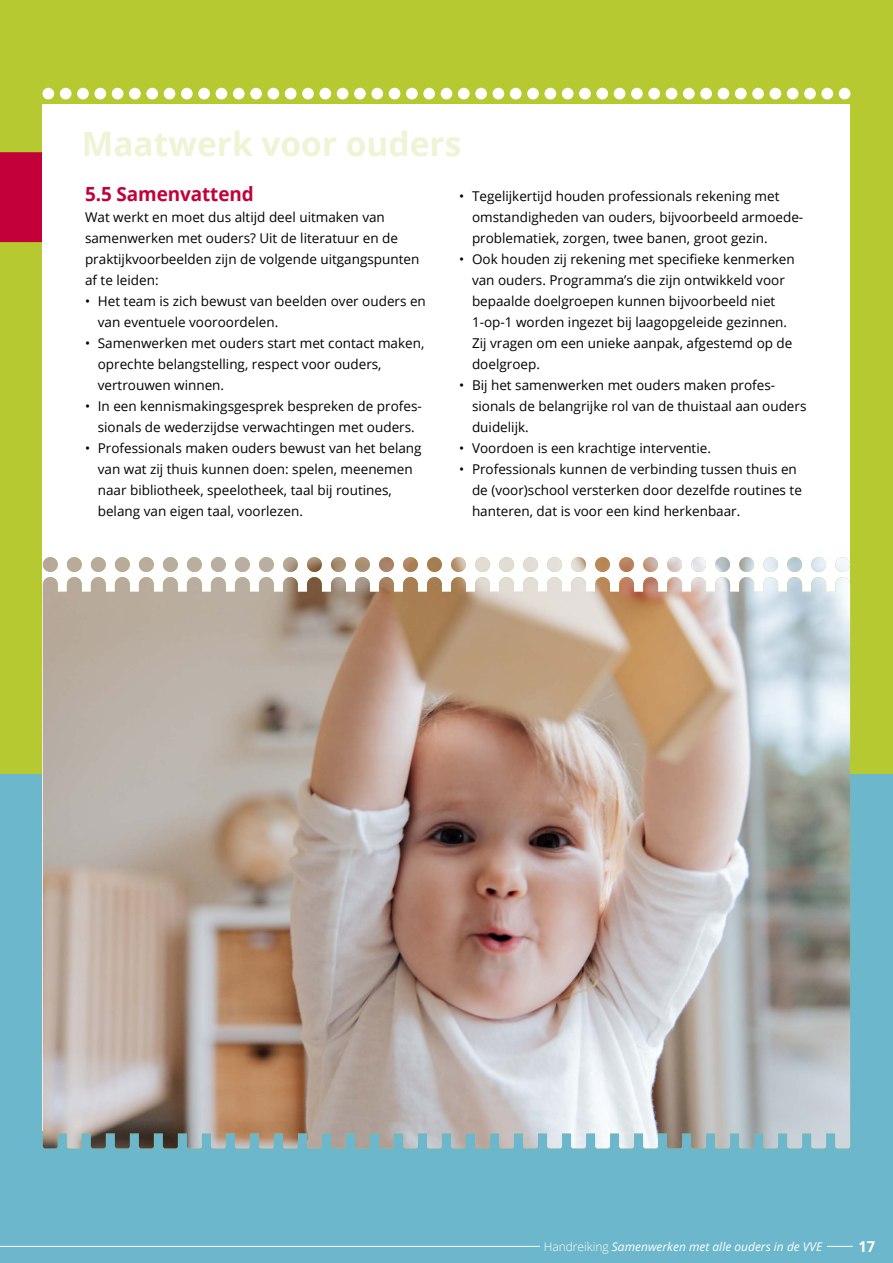
<style>
.page{position:relative;width:893px;height:1263px;background:#b6c930}
.page>*{position:absolute;margin:0;border:0;box-sizing:border-box;transform-origin:0 0}
.t1{font:700 33.45px "Open Sans";color:#f0f4d6}
.t2{font:700 19.5px "Open Sans";letter-spacing:-.005em;color:#c30038}
.t3{font:700 15px "Open Sans";color:#fff}
.t4{font:13.5px/21px "Open Sans";color:#000}
.t5{font:italic 12px "Open Sans";color:#fff}
.s1{font-weight:300;font-style:normal}
</style>
<div class="page">
<div style="left:0;top:152px;width:43px;height:90px;background:#c30038"></div>
<div style="left:0;top:774px;width:893px;height:489px;background:#6cb7cb"></div>
<div style="left:43px;top:104px;width:807px;height:1027px;background:#fff"></div>
<hr style="left:0;top:1246px;width:853px;height:1px;background:#fff">
<div style="left:540px;top:1242px;width:286px;height:9px;background:#6cb7cb"></div>
<div style="left:43px;top:88px;width:11px;height:11px;background:#fff;border-radius:50%"></div>
<div style="left:60px;top:88px;width:12px;height:11px;background:#fff;border-radius:50%"></div>
<div style="left:77px;top:88px;width:12px;height:11px;background:#fff;border-radius:50%"></div>
<div style="left:94px;top:88px;width:12px;height:11px;background:#fff;border-radius:50%"></div>
<div style="left:112px;top:88px;width:11px;height:11px;background:#fff;border-radius:50%"></div>
<div style="left:129px;top:88px;width:12px;height:11px;background:#fff;border-radius:50%"></div>
<div style="left:146px;top:88px;width:12px;height:11px;background:#fff;border-radius:50%"></div>
<div style="left:164px;top:88px;width:11px;height:11px;background:#fff;border-radius:50%"></div>
<div style="left:181px;top:88px;width:12px;height:11px;background:#fff;border-radius:50%"></div>
<div style="left:198px;top:88px;width:12px;height:11px;background:#fff;border-radius:50%"></div>
<div style="left:216px;top:88px;width:11px;height:11px;background:#fff;border-radius:50%"></div>
<div style="left:233px;top:88px;width:12px;height:11px;background:#fff;border-radius:50%"></div>
<div style="left:250px;top:88px;width:12px;height:11px;background:#fff;border-radius:50%"></div>
<div style="left:268px;top:88px;width:11px;height:11px;background:#fff;border-radius:50%"></div>
<div style="left:285px;top:88px;width:12px;height:11px;background:#fff;border-radius:50%"></div>
<div style="left:302px;top:88px;width:12px;height:11px;background:#fff;border-radius:50%"></div>
<div style="left:319px;top:88px;width:12px;height:11px;background:#fff;border-radius:50%"></div>
<div style="left:337px;top:88px;width:11px;height:11px;background:#fff;border-radius:50%"></div>
<div style="left:354px;top:88px;width:12px;height:11px;background:#fff;border-radius:50%"></div>
<div style="left:371px;top:88px;width:12px;height:11px;background:#fff;border-radius:50%"></div>
<div style="left:389px;top:88px;width:11px;height:11px;background:#fff;border-radius:50%"></div>
<div style="left:406px;top:88px;width:12px;height:11px;background:#fff;border-radius:50%"></div>
<div style="left:423px;top:88px;width:12px;height:11px;background:#fff;border-radius:50%"></div>
<div style="left:441px;top:88px;width:11px;height:11px;background:#fff;border-radius:50%"></div>
<div style="left:458px;top:88px;width:12px;height:11px;background:#fff;border-radius:50%"></div>
<div style="left:475px;top:88px;width:12px;height:11px;background:#fff;border-radius:50%"></div>
<div style="left:493px;top:88px;width:11px;height:11px;background:#fff;border-radius:50%"></div>
<div style="left:510px;top:88px;width:12px;height:11px;background:#fff;border-radius:50%"></div>
<div style="left:527px;top:88px;width:12px;height:11px;background:#fff;border-radius:50%"></div>
<div style="left:544px;top:88px;width:12px;height:11px;background:#fff;border-radius:50%"></div>
<div style="left:562px;top:88px;width:11px;height:11px;background:#fff;border-radius:50%"></div>
<div style="left:579px;top:88px;width:12px;height:11px;background:#fff;border-radius:50%"></div>
<div style="left:596px;top:88px;width:12px;height:11px;background:#fff;border-radius:50%"></div>
<div style="left:614px;top:88px;width:11px;height:11px;background:#fff;border-radius:50%"></div>
<div style="left:631px;top:88px;width:12px;height:11px;background:#fff;border-radius:50%"></div>
<div style="left:648px;top:88px;width:12px;height:11px;background:#fff;border-radius:50%"></div>
<div style="left:666px;top:88px;width:11px;height:11px;background:#fff;border-radius:50%"></div>
<div style="left:683px;top:88px;width:12px;height:11px;background:#fff;border-radius:50%"></div>
<div style="left:700px;top:88px;width:12px;height:11px;background:#fff;border-radius:50%"></div>
<div style="left:718px;top:88px;width:11px;height:11px;background:#fff;border-radius:50%"></div>
<div style="left:735px;top:88px;width:12px;height:11px;background:#fff;border-radius:50%"></div>
<div style="left:752px;top:88px;width:12px;height:11px;background:#fff;border-radius:50%"></div>
<div style="left:769px;top:88px;width:12px;height:11px;background:#fff;border-radius:50%"></div>
<div style="left:787px;top:88px;width:11px;height:11px;background:#fff;border-radius:50%"></div>
<div style="left:804px;top:88px;width:12px;height:11px;background:#fff;border-radius:50%"></div>
<div style="left:821px;top:88px;width:12px;height:11px;background:#fff;border-radius:50%"></div>
<div style="left:839px;top:88px;width:11px;height:11px;background:#fff;border-radius:50%"></div>
<img style="left:43px;top:557px;width:807px;height:591px">
<img style="left:259px;top:557px;width:591px;height:15px">
<h1 class="t1" style="left:82px;top:120px;width:381px">Maatwerk voor ouders</h1>
<h2 class="t2" style="left:85px;top:180px;width:170px">5.5 Samenvattend</h2>
<p class="t4" style="left:85px;top:206px;width:336px">Wat werkt en moet dus altijd deel uitmaken van samenwerken met ouders? Uit de literatuur en de praktijkvoorbeelden zijn de volgende uitgangspunten af te leiden:</p>
<p class="t4" style="left:98px;top:290px;width:330px;text-indent:-13px">• Het team is zich bewust van beelden over ouders en van eventuele vooroordelen.</p>
<p class="t4" style="left:98px;top:332px;width:328px;text-indent:-13px">• Samenwerken met ouders start met contact maken, oprechte belangstelling, respect voor ouders, vertrouwen winnen.</p>
<p class="t4" style="left:85px;top:395px;width:338px;text-align:center">• In een kennismakingsgesprek bespreken de profes&shy;sionals de wederzijdse verwachtingen met ouders.</p>
<p class="t4" style="left:98px;top:437px;width:325px;text-indent:-13px">• Professionals maken ouders bewust van het belang van wat zij thuis kunnen doen: spelen, meenemen naar bibliotheek, speelotheek, taal bij routines, belang van eigen taal, voorlezen.</p>
<p class="t4" style="left:472px;top:185px;width:333px;text-indent:-13px">• Tegelijkertijd houden professionals rekening met omstandigheden van ouders, bijvoorbeeld armoede&shy;problematiek, zorgen, twee banen, groot gezin.</p>
<p class="t4" style="left:472px;top:248px;width:324px;text-indent:-13px">• Ook houden zij rekening met specifieke kenmerken van ouders. Programma’s die zijn ontwikkeld voor bepaalde doelgroepen kunnen bijvoorbeeld niet 1-op-1 worden ingezet bij laagopgeleide gezinnen.<br>Zij vragen om een unieke aanpak, afgestemd op de doelgroep.</p>
<p class="t4" style="left:472px;top:374px;width:336px;text-indent:-13px">• Bij het samenwerken met ouders maken profes&shy;sionals de belangrijke rol van de thuistaal aan ouders duidelijk.</p>
<p class="t4" style="left:459px;top:437px;width:253px">• Voordoen is een krachtige interventie.</p>
<p class="t4" style="left:472px;top:458px;width:331px;text-indent:-13px">• Professionals kunnen de verbinding tussen thuis en de (voor)school versterken door dezelfde routines te hanteren, dat is voor een kind herkenbaar.</p>
<p class="t5" style="left:544px;top:1238px;width:280px"><span class="s1">Handreiking</span> Samenwerken met alle ouders in de VVE</p>
<p class="t3" style="left:858px;top:1236px;width:18px">17</p>
</div>
